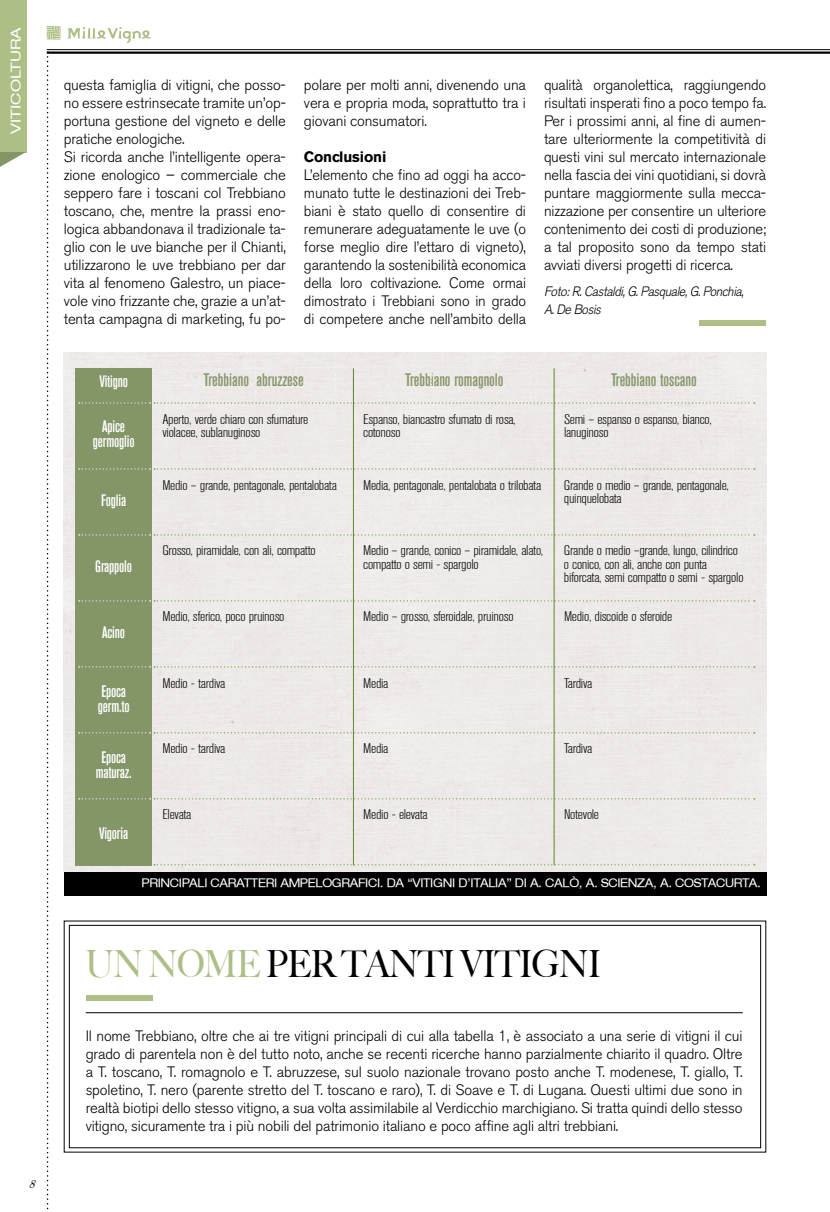
<style>
.page{position:relative;width:830px;height:1212px;background:#fff}
.page>*{position:absolute;margin:0;border:0;box-sizing:border-box;transform-origin:0 0}
.t1{font:500 37.5px "Big Caslon";letter-spacing:-.03em;color:#000;scale:.91 1}
.t2{font:500 condensed 18px "Akzidenz Grotesk BE";color:#849568}
.t3{font:500 condensed 16.5px/15px "Akzidenz Grotesk BE";letter-spacing:-.01em;color:#fff;text-align:center}
.t4{font:300 15px/18px "Akzidenz Grotesk BE";letter-spacing:-.01em;color:#000;text-align:justify}
.t5{font:700 15px "Akzidenz Grotesk BE";letter-spacing:-.01em;color:#000}
.t6{font:300 condensed 13.8px/13.5px "Akzidenz Grotesk BE";letter-spacing:-.02em;color:#000;scale:1.19 1}
.t7{font:italic 300 13.5px/18px "Akzidenz Grotesk BE";color:#000;scale:.95 1}
.t8{font:expanded 13.35px "Helvetica Neue";color:#fff;scale:1.12 1}
.t9{font:expanded 12px "Helvetica Neue";letter-spacing:-.03em;color:#fff;scale:.95 1}
.t10{font:italic 12px "Goudy Old Style T";color:#000}
.s1{color:#adbf86}
</style>
<div class="page">
<div style="left:0;top:0;width:26px;height:152px;background:#adbf86"></div>
<svg style="left:47px;top:26px;width:14px;height:14px"></svg>
<svg style="left:67px;top:27px;width:83px;height:16px"></svg>
<hr style="left:47px;top:49px;width:782px;height:1px;background:#000">
<hr style="left:47px;top:52px;width:782px;height:2px;background:#000">
<svg style="left:47px;top:53px;width:2px;height:1157px"></svg>
<svg style="left:0;top:152px;width:26px;height:15px"></svg>
<div style="left:64px;top:353px;width:701px;height:519px;background:#ede9e8"></div>
<div style="left:64px;top:872px;width:701px;height:23px;background:#000"></div>
<div style="left:69px;top:925px;width:691px;height:223px;border:1px solid #000"></div>
<div style="left:86px;top:995px;width:66px;height:6px;background:#adbf86"></div>
<div style="left:75px;top:368px;width:77px;height:497px;background:#849568"></div>
<hr style="left:353px;top:368px;width:1px;height:497px;background:#659730">
<hr style="left:553px;top:368px;width:1px;height:497px;background:#659730">
<svg style="left:79px;top:402px;width:675px;height:2px"></svg>
<svg style="left:79px;top:468px;width:675px;height:1px"></svg>
<svg style="left:79px;top:534px;width:675px;height:1px"></svg>
<svg style="left:79px;top:600px;width:675px;height:1px"></svg>
<svg style="left:79px;top:666px;width:675px;height:1px"></svg>
<svg style="left:79px;top:732px;width:675px;height:1px"></svg>
<svg style="left:79px;top:798px;width:675px;height:1px"></svg>
<svg style="left:154px;top:864px;width:600px;height:1px"></svg>
<svg style="left:334px;top:374px;width:2px;height:14px"></svg>
<svg style="left:430px;top:374px;width:2px;height:14px"></svg>
<div style="left:698px;top:320px;width:67px;height:5px;background:#adbf86"></div>
<hr style="left:86px;top:1012px;width:656px;height:1px;background:#000">
<p class="t8" style="left:8px;top:134px;width:97px;rotate:-90deg">VITICOLTURA</p>
<p class="t10" style="left:29px;top:1177px;width:11px">8</p>
<p class="t4" style="left:64px;top:76px;width:223px;text-align:left">questa famiglia di vitigni, che posso&shy;no essere estrinsecate tramite un’op&shy;portuna gestione del vigneto e delle pratiche enologiche.<br>Si ricorda anche l’intelligente opera&shy;zione enologico – commerciale che seppero fare i toscani col Trebbiano toscano, che, mentre la prassi eno&shy;logica abbandonava il tradizionale ta&shy;glio con le uve bianche per il Chianti, utilizzarono le uve trebbiano per dar vita al fenomeno Galestro, un piace&shy;vole vino frizzante che, grazie a un’at&shy;tenta campagna di marketing, fu po-</p>
<p class="t4" style="left:543px;top:76px;width:223px">qualità organolettica, raggiungendo risultati insperati fino a poco tempo fa.<br>Per i prossimi anni, al fine di aumen&shy;tare ulteriormente la competitività di questi vini sul mercato internazionale nella fascia dei vini quotidiani, si dovrà puntare maggiormente sulla mecca&shy;nizzazione per consentire un ulteriore contenimento dei costi di produzione; a tal proposito sono da tempo stati avviati diversi progetti di ricerca.</p>
<p class="t4" style="left:304px;top:76px;width:223px">polare per molti anni, divenendo una vera e propria moda, soprattutto tra i giovani consumatori.</p>
<p class="t5" style="left:304px;top:148px;width:84px">Conclusioni</p>
<p class="t4" style="left:304px;top:166px;width:223px">L’elemento che fino ad oggi ha acco&shy;munato tutte le destinazioni dei Treb&shy;biani è stato quello di consentire di remunerare adeguatamente le uve (o forse meglio dire l’ettaro di vigneto), garantendo la sostenibilità economica della loro coltivazione. Come ormai dimostrato i Trebbiani sono in grado di competere anche nell’ambito della</p>
<p class="t7" style="left:543px;top:282px;width:214px">Foto:R.Castaldi,G.Pasquale,G.Ponchia,<br>A.DeBosis</p>
<p class="t3" style="left:99px;top:374px;width:30px">Vitigno</p>
<p class="t2" style="left:203px;top:370px;width:102px">Trebbiano abruzzese</p>
<p class="t2" style="left:405px;top:370px;width:100px">Trebbiano romagnolo</p>
<p class="t2" style="left:610px;top:370px;width:87px">Trebbiano toscano</p>
<p class="t3" style="left:93px;top:419px;width:43px">Apice germoglio</p>
<p class="t6" style="left:563px;top:413px;width:126px">Semi – espanso o espanso, bianco, lanuginoso</p>
<p class="t6" style="left:162px;top:413px;width:124px">Aperto, verde chiaro con sfumature violacee, sublanuginoso</p>
<p class="t6" style="left:363px;top:413px;width:130px">Espanso, biancastro sfumato di rosa, cotonoso</p>
<p class="t3" style="left:101px;top:494px;width:26px">Foglia</p>
<p class="t3" style="left:95px;top:559px;width:38px">Grappolo</p>
<p class="t3" style="left:102px;top:625px;width:24px">Acino</p>
<p class="t6" style="left:162px;top:478px;width:148px">Medio – grande, pentagonale, pentalobata</p>
<p class="t6" style="left:363px;top:478px;width:151px">Media, pentagonale, pentalobata o trilobata</p>
<p class="t6" style="left:563px;top:478px;width:140px">Grande o medio – grande, pentagonale, quinquelobata</p>
<p class="t6" style="left:162px;top:544px;width:130px">Grosso, piramidale, con ali, compatto</p>
<p class="t6" style="left:363px;top:544px;width:153px">Medio – grande, conico – piramidale, alato, compatto o semi - spargolo</p>
<p class="t6" style="left:563px;top:544px;width:152px">Grande o medio –grande, lungo, cilindrico o conico, con ali, anche con punta biforcata, semi compatto o semi - spargolo</p>
<p class="t6" style="left:162px;top:610px;width:104px">Medio, sferico, poco pruinoso</p>
<p class="t6" style="left:363px;top:610px;width:128px">Medio – grosso, sferoidale, pruinoso</p>
<p class="t6" style="left:563px;top:610px;width:92px">Medio, discoide o sferoide</p>
<p class="t3" style="left:98px;top:685px;width:33px;text-align:left">Epoca germ.to</p>
<p class="t3" style="left:96px;top:750px;width:37px">Epoca maturaz.</p>
<p class="t3" style="left:99px;top:826px;width:31px">Vigoria</p>
<p class="t6" style="left:162px;top:676px;width:54px">Medio - tardiva</p>
<p class="t6" style="left:363px;top:676px;width:23px">Media</p>
<p class="t6" style="left:563px;top:676px;width:25px">Tardiva</p>
<p class="t6" style="left:162px;top:742px;width:54px">Medio - tardiva</p>
<p class="t6" style="left:363px;top:742px;width:23px">Media</p>
<p class="t6" style="left:563px;top:742px;width:25px">Tardiva</p>
<p class="t6" style="left:162px;top:808px;width:26px">Elevata</p>
<p class="t6" style="left:363px;top:808px;width:56px">Medio - elevata</p>
<p class="t6" style="left:563px;top:808px;width:31px">Notevole</p>
<p class="t9" style="left:141px;top:875px;width:38px">PRI NCIPALI</p>
<p class="t9" style="left:210px;top:875px;width:10px">CARATT</p>
<p class="t9" style="left:258px;top:875px;width:235px">ERI AMPELOGRAFICI . DA “VITIGNI D’ITALIA</p>
<p class="t9" style="left:506px;top:875px;width:215px">” DI A. CALÒ, A. SCI ENZA, A. COSTACURTA</p>
<p class="t9" style="left:756px;top:875px;width:6px">.</p>
<h1 class="t1" style="left:86px;top:942px;width:568px"><span class="s1">UN NOME</span> PER TANTI VITIGNI</h1>
<p class="t4" style="left:86px;top:1027px;width:658px">Il nome Trebbiano, oltre che ai tre vitigni principali di cui alla tabella 1, è associato a una serie di vitigni il cui grado di parentela non è del tutto noto, anche se recenti ricerche hanno parzialmente chiarito il quadro. Oltre a T. toscano, T. romagnolo e T. abruzzese, sul suolo nazionale trovano posto anche T. modenese, T. giallo, T. spoletino, T. nero (parente stretto del T. toscano e raro), T. di Soave e T. di Lugana. Questi ultimi due sono in realtà biotipi dello stesso vitigno, a sua volta assimilabile al Verdicchio marchigiano. Si tratta quindi dello stesso vitigno, sicuramente tra i più nobili del patrimonio italiano e poco affine agli altri trebbiani.</p>
</div>
